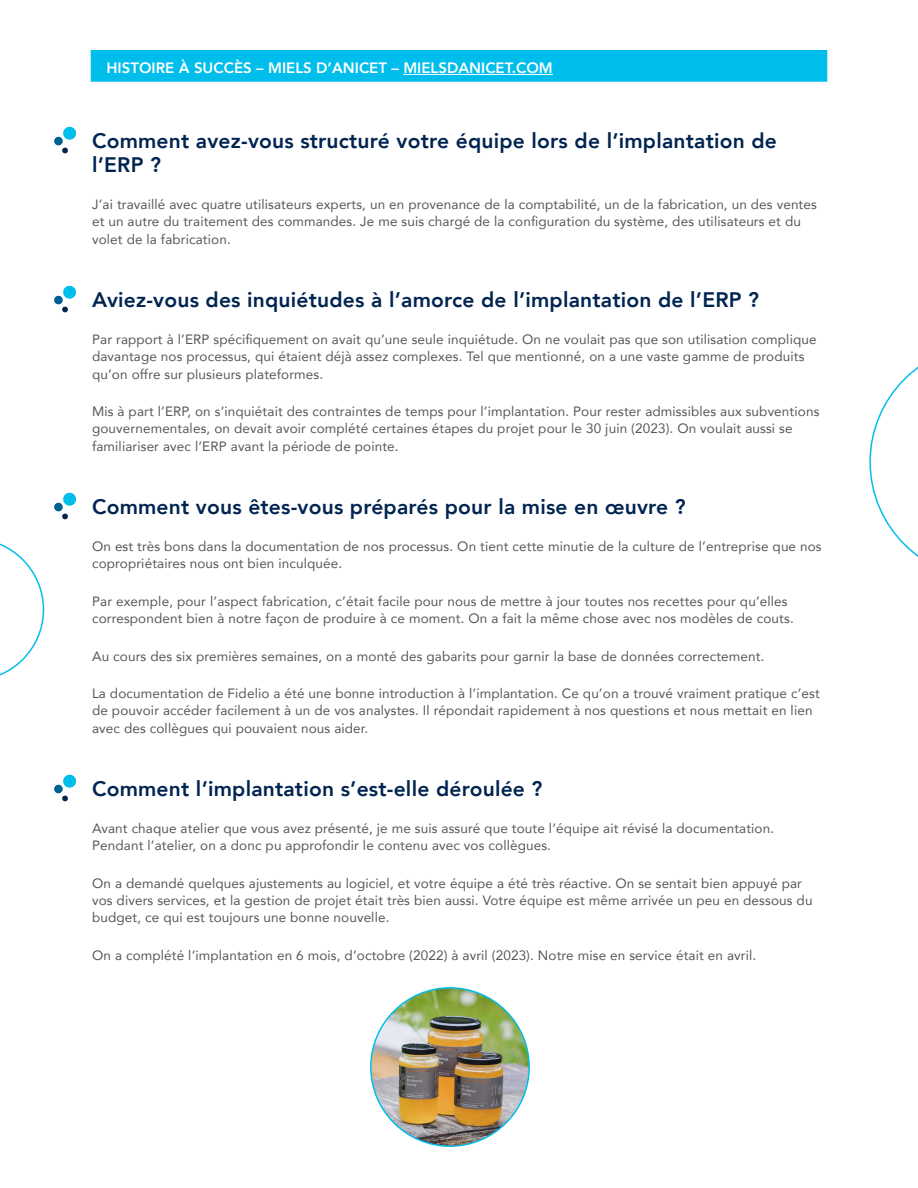
<style>
.page{position:relative;width:918px;height:1188px;background:#fff}
.page>*{position:absolute;margin:0;border:0;box-sizing:border-box;transform-origin:0 0}
.t1{font:800 21px/24px "Avenir";letter-spacing:.01em;color:#002450}
.t2{font:800 15px "Avenir";color:#fff}
.t3{font:13.5px/17.2px "Avenir";letter-spacing:.01em;color:#575756}
</style>
<div class="page">
<svg style="left:0;top:543px;width:44px;height:133px"></svg>
<svg style="left:869px;top:366px;width:49px;height:191px"></svg>
<svg style="left:54px;top:127px;width:22px;height:26px"></svg>
<svg style="left:54px;top:286px;width:22px;height:26px"></svg>
<svg style="left:54px;top:493px;width:22px;height:26px"></svg>
<svg style="left:54px;top:775px;width:22px;height:26px"></svg>
<img style="left:371px;top:988px;width:158px;height:158px;border-radius:79px">
<div style="left:90px;top:50px;width:738px;height:32px;background:#00beeb"></div>
<hr style="left:403px;top:74px;width:150px;height:1px;background:#fff">
<p class="t2" style="left:107px;top:56px;width:448px">HISTOIRE À SUCCÈS – MIELS D’ANICET – MIELSDANICET.COM</p>
<h1 class="t1" style="left:92px;top:128px;width:686px">Comment avez-vous structuré votre équipe lors de l’implantation de l’ERP ?</h1>
<p class="t3" style="left:92px;top:195px;width:726px">J’ai travaillé avec quatre utilisateurs experts, un en provenance de la comptabilité, un de la fabrication, un des ventes et un autre du traitement des commandes. Je me suis chargé de la configuration du système, des utilisateurs et du volet de la fabrication.</p>
<h1 class="t1" style="left:92px;top:287px;width:669px">Aviez-vous des inquiétudes à l’amorce de l’implantation de l’ERP ?</h1>
<p class="t3" style="left:92px;top:330px;width:726px">Par rapport à l’ERP spécifiquement on avait qu’une seule inquiétude. On ne voulait pas que son utilisation complique davantage nos processus, qui étaient déjà assez complexes. Tel que mentionné, on a une vaste gamme de produits qu’on offre sur plusieurs plateformes.</p>
<p class="t3" style="left:92px;top:402px;width:729px">Mis à part l’ERP, on s’inquiétait des contraintes de temps pour l’implantation. Pour rester admissibles aux subventions gouvernementales, on devait avoir complété certaines étapes du projet pour le 30 juin (2023). On voulait aussi se familiariser avec l’ERP avant la période de pointe.</p>
<h1 class="t1" style="left:92px;top:494px;width:595px">Comment vous êtes-vous préparés pour la mise en œuvre ?</h1>
<p class="t3" style="left:92px;top:537px;width:731px">On est très bons dans la documentation de nos processus. On tient cette minutie de la culture de l’entreprise que nos copropriétaires nous ont bien inculquée.</p>
<p class="t3" style="left:92px;top:592px;width:703px">Par exemple, pour l’aspect fabrication, c’était facile pour nous de mettre à jour toutes nos recettes pour qu’elles correspondent bien à notre façon de produire à ce moment. On a fait la même chose avec nos modèles de couts.</p>
<p class="t3" style="left:92px;top:647px;width:674px">Au cours des six premières semaines, on a monté des gabarits pour garnir la base de données correctement.</p>
<p class="t3" style="left:92px;top:684px;width:729px">La documentation de Fidelio a été une bonne introduction à l’implantation. Ce qu’on a trouvé vraiment pratique c’est de pouvoir accéder facilement à un de vos analystes. Il répondait rapidement à nos questions et nous mettait en lien avec des collègues qui pouvaient nous aider.</p>
<h1 class="t1" style="left:92px;top:776px;width:452px">Comment l’implantation s’est-elle déroulée ?</h1>
<p class="t3" style="left:92px;top:819px;width:684px">Avant chaque atelier que vous avez présenté, je me suis assuré que toute l’équipe ait révisé la documentation.<br>Pendant l’atelier, on a donc pu approfondir le contenu avec vos collègues.</p>
<p class="t3" style="left:92px;top:874px;width:722px">On a demandé quelques ajustements au logiciel, et votre équipe a été très réactive. On se sentait bien appuyé par vos divers services, et la gestion de projet était très bien aussi. Votre équipe est même arrivée un peu en dessous du budget, ce qui est toujours une bonne nouvelle.</p>
<p class="t3" style="left:92px;top:946px;width:666px">On a complété l’implantation en 6 mois, d’octobre (2022) à avril (2023). Notre mise en service était en avril.</p>
</div>
